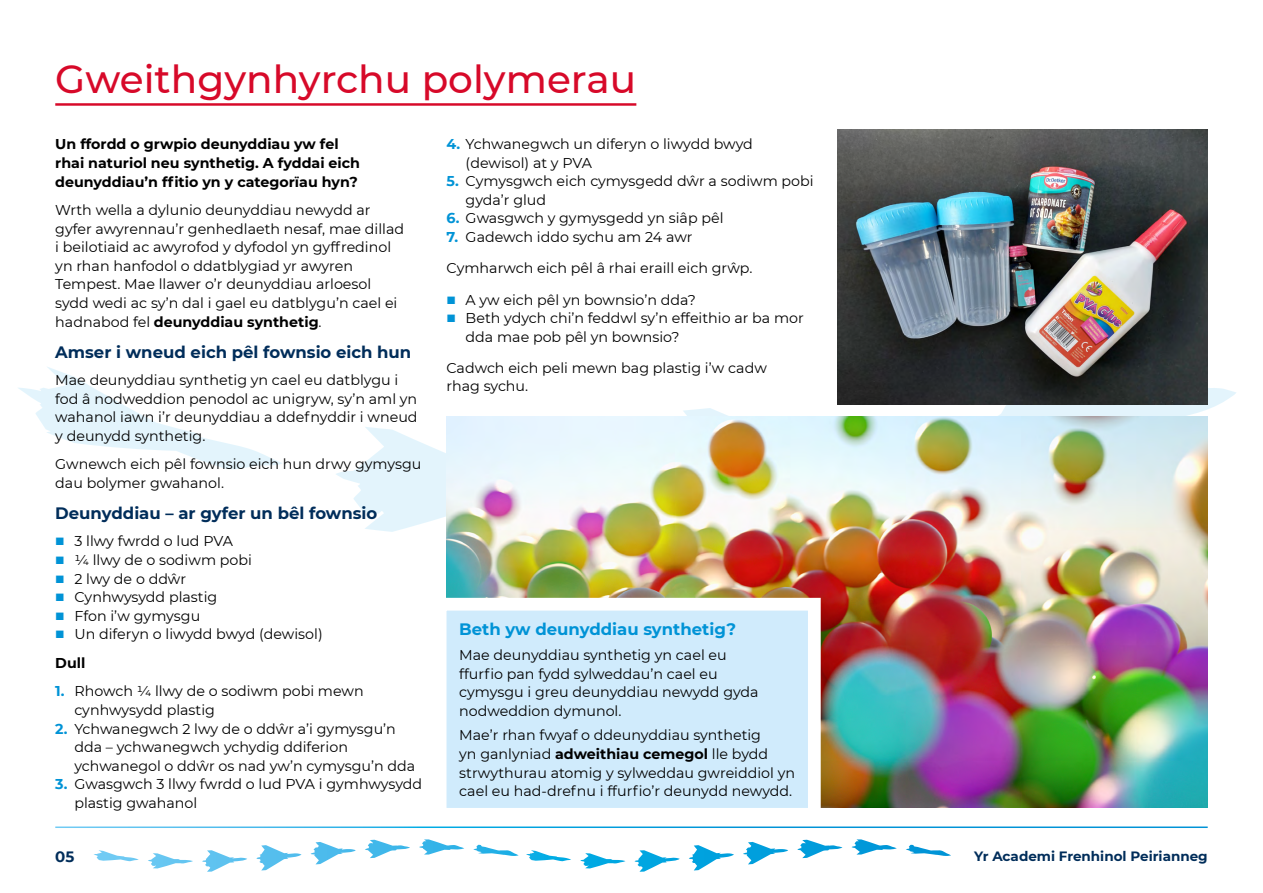
<style>
.page{position:relative;width:1263px;height:893px;background:#fff}
.page>*{position:absolute;margin:0;border:0;box-sizing:border-box;transform-origin:0 0}
.t1{font:500 39px "Montserrat";color:#d70929}
.t2{font:700 16.5px "Montserrat";color:#002d5a}
.t3{font:700 16.5px "Montserrat";color:#0093d6}
.t4{font:700 15px "Montserrat";color:#002d5a}
.t5{font:14.25px/18.6px "Montserrat";color:#000}
.t6{font:700 14.25px/18.6px "Montserrat";color:#000}
.t7{font:700 13.5px "Montserrat";color:#002d5a}
.s1{font-weight:700}
.s2{color:#0093d6}
.s3{font-weight:700;color:#0093d6}
</style>
<div class="page">
<svg style="left:18px;top:236px;width:1218px;height:296px"></svg>
<svg style="left:311px;top:839px;width:207px;height:25px"></svg>
<img style="left:838px;top:130px;width:370px;height:274px">
<img style="left:446px;top:417px;width:762px;height:391px">
<hr style="left:55px;top:103px;width:581px;height:3px;background:#d70929">
<svg style="left:427px;top:591px;width:400px;height:236px"></svg>
<h1 class="t1" style="left:55px;top:52px;width:583px">Gweithgynhyrchu polymerau</h1>
<p class="t6" style="left:55px;top:134px;width:306px">Un ffordd o grwpio deunyddiau yw fel rhai naturiol neu synthetig. A fyddai eich deunyddiau’n ffitio yn y categorïau hyn?</p>
<p class="t5" style="left:55px;top:200px;width:350px">Wrth wella a dylunio deunyddiau newydd ar gyfer awyrennau’r genhedlaeth nesaf, mae dillad i beilotiaid ac awyrofod y dyfodol yn gyffredinol yn rhan hanfodol o ddatblygiad yr awyren Tempest. Mae llawer o’r deunyddiau arloesol sydd wedi ac sy’n dal i gael eu datblygu’n cael ei hadnabod fel <span class="s1">deunyddiau synthetig</span>.</p>
<p class="t2" style="left:55px;top:340px;width:358px">Amser i wneud eich pêl fownsio eich hun</p>
<p class="t5" style="left:55px;top:370px;width:364px">Mae deunyddiau synthetig yn cael eu datblygu i fod â nodweddion penodol ac unigryw, sy’n aml yn wahanol iawn i’r deunyddiau a ddefnyddir i wneud y deunydd synthetig.</p>
<p class="t5" style="left:55px;top:454px;width:368px">Gwnewch eich pêl fownsio eich hun drwy gymysgu dau bolymer gwahanol.</p>
<p class="t2" style="left:55px;top:501px;width:324px">Deunyddiau – ar gyfer un bêl fownsio</p>
<p class="t5" style="left:55px;top:531px;width:179px"><span class="s2">■</span> 3 llwy fwrdd o lud PVA</p>
<p class="t5" style="left:55px;top:550px;width:198px"><span class="s2">■</span> ¼ llwy de o sodiwm pobi</p>
<p class="t5" style="left:55px;top:569px;width:132px"><span class="s2">■</span> 2 lwy de o ddŵr</p>
<p class="t5" style="left:55px;top:587px;width:164px"><span class="s2">■</span> Cynhwysydd plastig</p>
<p class="t5" style="left:55px;top:606px;width:146px"><span class="s2">■</span> Ffon i’w gymysgu</p>
<p class="t5" style="left:55px;top:619px;width:269px;line-height:28.5px"><span class="s2">■</span> Un diferyn o liwydd bwyd (dewisol)<br><span class="s1">Dull</span></p>
<p class="t5" style="left:74px;top:681px;width:291px;text-indent:-19px"><span class="s3">1.</span> Rhowch ¼ llwy de o sodiwm pobi mewn cynhwysydd plastig</p>
<p class="t5" style="left:74px;top:719px;width:342px;text-indent:-19px"><span class="s3">2.</span> Ychwanegwch 2 lwy de o ddŵr a’i gymysgu’n dda – ychwanegwch ychydig ddiferion ychwanegol o ddŵr os nad yw’n cymysgu’n dda</p>
<p class="t5" style="left:74px;top:774px;width:349px;text-indent:-19px"><span class="s3">3.</span> Gwasgwch 3 llwy fwrdd o lud PVA i gymhwysydd plastig gwahanol</p>
<p class="t5" style="left:466px;top:134px;width:289px;text-indent:-19px"><span class="s3">4.</span> Ychwanegwch un diferyn o liwydd bwyd (dewisol) at y PVA</p>
<p class="t5" style="left:466px;top:172px;width:349px;text-indent:-19px"><span class="s3">5.</span> Cymysgwch eich cymysgedd dŵr a sodiwm pobi gyda’r glud</p>
<p class="t5" style="left:446px;top:209px;width:278px"><span class="s3">6.</span> Gwasgwch y gymysgedd yn siâp pêl</p>
<p class="t5" style="left:446px;top:221px;width:307px;line-height:31.3px"><span class="s3">7.</span> Gadewch iddo sychu am 24 awr<br>Cymharwch eich pêl â rhai eraill eich grŵp.</p>
<p class="t5" style="left:446px;top:290px;width:251px"><span class="s2">■</span> A yw eich pêl yn bownsio’n dda?</p>
<p class="t5" style="left:466px;top:308px;width:340px;text-indent:-19px"><span class="s2">■</span> Beth ydych chi’n feddwl sy’n effeithio ar ba mor dda mae pob pêl yn bownsio?</p>
<p class="t5" style="left:446px;top:358px;width:322px">Cadwch eich peli mewn bag plastig i’w cadw rhag sychu.</p>
<p class="t3" style="left:459px;top:617px;width:278px">Beth yw deunyddiau synthetig?</p>
<p class="t5" style="left:459px;top:645px;width:301px">Mae deunyddiau synthetig yn cael eu ffurfio pan fydd sylweddau’n cael eu cymysgu i greu deunyddiau newydd gyda nodweddion dymunol.</p>
<p class="t5" style="left:459px;top:726px;width:337px">Mae’r rhan fwyaf o ddeunyddiau synthetig<br>yn ganlyniad <span class="s1">adweithiau cemegol</span> lle bydd strwythurau atomig y sylweddau gwreiddiol yn cael eu had-drefnu i ffurfio’r deunydd newydd.</p>
<p class="t4" style="left:55px;top:846px;width:21px">05</p>
<p class="t7" style="left:974px;top:847px;width:235px">Yr Academi Frenhinol Peirianneg</p>
</div>
